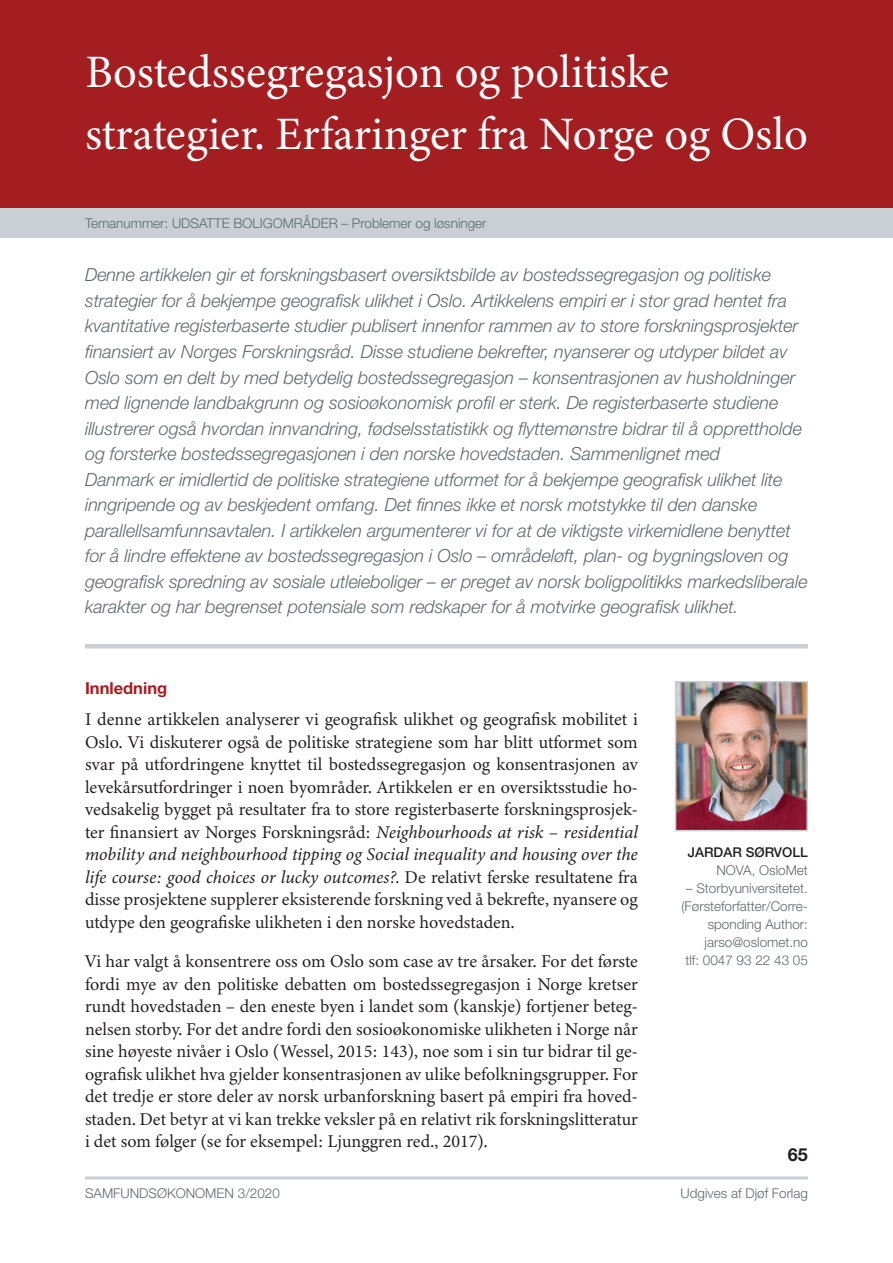
<style>
.page{position:relative;width:893px;height:1263px;background:#fff}
.page>*{position:absolute;margin:0;border:0;box-sizing:border-box;transform-origin:0 0}
.t1{font:46.5px/61.5px "Minion 3";color:#fff}
.t2{font:18px/22.5px "Minion 3";color:#231f20;text-align:justify}
.t3{font:italic 300 18px/25.5px "Helvetica Neue LT Std";color:#5e696f}
.t4{font:700 18px "Helvetica Neue LT Std";color:#231f20}
.t5{font:700 16.5px "Helvetica Neue LT Std";color:#a41d20}
.t6{font:300 13.5px/18px "Helvetica Neue LT Std";color:#5e696f;text-align:right}
.t7{font:500 13.5px "Helvetica Neue LT Std";color:#231f20}
.s1{font-style:italic}
</style>
<div class="page">
<div style="left:0;top:0;width:893px;height:213px;background:#a41d20"></div>
<div style="left:0;top:208px;width:893px;height:30px;background:#c9cfd4"></div>
<hr style="left:85px;top:1176px;width:723px;height:3px;background:#c9cfd4">
<img style="left:678px;top:684px;width:127px;height:144px">
<div style="left:675px;top:681px;width:133px;height:150px;border:2px solid #c9cfd4"></div>
<hr style="left:85px;top:644px;width:723px;height:4px;background:#c9cfd4">
<h1 class="t1" style="left:85px;top:41px;width:724px">Bostedssegregasjon og politiske strategier. Erfaringer fra Norge og Oslo</h1>
<p class="t6" style="left:85px;top:214px;width:403px">Temanummer: UDSATTE BOLIGOMRÅDER – Problemer og løsninger</p>
<p class="t3" style="left:85px;top:262px;width:724px">Denne artikkelen gir et forskningsbasert oversiktsbilde av bostedssegregasjon og politiske strategier for å bekjempe geografisk ulikhet i Oslo. Artikkelens empiri er i stor grad hentet fra kvantitative registerbaserte studier publisert innenfor rammen av to store forskningsprosjekter finansiert av Norges Forskningsråd. Disse studiene bekrefter, nyanserer og utdyper bildet av Oslo som en delt by med betydelig bostedssegregasjon – konsentrasjonen av husholdninger med lignende landbakgrunn og sosioøkonomisk profil er sterk. De registerbaserte studiene illustrerer også hvordan innvandring, fødselsstatistikk og flyttemønstre bidrar til å opprettholde og forsterke bostedssegregasjonen i den norske hovedstaden. Sammenlignet med<br>Danmark er imidlertid de politiske strategiene utformet for å bekjempe geografisk ulikhet lite inngripende og av beskjedent omfang. Det finnes ikke et norsk motstykke til den danske parallellsamfunnsavtalen. I artikkelen argumenterer vi for at de viktigste virkemidlene benyttet for å lindre effektene av bostedssegregasjon i Oslo – områdeløft, plan- og bygningsloven og geografisk spredning av sosiale utleieboliger – er preget av norsk boligpolitikks markedsliberale karakter og har begrenset potensiale som redskaper for å motvirke geografisk ulikhet.</p>
<p class="t5" style="left:85px;top:678px;width:84px">Innledning</p>
<p class="t2" style="left:85px;top:708px;width:554px">I denne artikkelen analyserer vi geografisk ulikhet og geografisk mobilitet i Oslo. Vi diskuterer også de politiske strategiene som har blitt utformet som svar på utfordringene knyttet til bostedssegregasjon og konsentrasjonen av levekårsutfordringer i noen byområder. Artikkelen er en oversiktsstudie ho&shy;vedsakelig bygget på resultater fra to store registerbaserte forskningsprosjek&shy;ter finansiert av Norges Forskningsråd: <span class="s1">Neighbourhoods at risk – residential mobility and neighbourhood tipping og Social inequality and housing over the life course: good choices or lucky outcomes?.</span> De relativt ferske resultatene fra disse prosjektene supplerer eksisterende forskning ved å bekrefte, nyansere og utdype den geografiske ulikheten i den norske hovedstaden.</p>
<p class="t2" style="left:85px;top:950px;width:554px">Vi har valgt å konsentrere oss om Oslo som case av tre årsaker. For det første fordi mye av den politiske debatten om bostedssegregasjon i Norge kretser rundt hovedstaden – den eneste byen i landet som (kanskje) fortjener beteg&shy;nelsen storby. For det andre fordi den sosioøkonomiske ulikheten i Norge når sine høyeste nivåer i Oslo (Wessel, 2015: 143), noe som i sin tur bidrar til ge&shy;ografisk ulikhet hva gjelder konsentrasjonen av ulike befolkningsgrupper. For det tredje er store deler av norsk urbanforskning basert på empiri fra hoved&shy;staden. Det betyr at vi kan trekke veksler på en relativt rik forskningslitteratur i det som følger (se for eksempel: Ljunggren red., 2017).</p>
<p class="t7" style="left:688px;top:844px;width:122px">JARDAR SØRVOLL</p>
<p class="t6" style="left:716px;top:860px;width:93px">NOVA, OsloMet</p>
<p class="t6" style="left:681px;top:878px;width:128px">– Storbyuniversitetet. (Førsteforfatter/Corre&shy;sponding Author: jarso@oslomet.no<br>tlf: 0047 93 22 43 05</p>
<p class="t4" style="left:788px;top:1143px;width:22px">65</p>
<p class="t6" style="left:85px;top:1184px;width:196px">SAMFUNDSØKONOMEN 3/2020</p>
<p class="t6" style="left:681px;top:1184px;width:129px">Udgives af Djøf Forlag</p>
</div>
